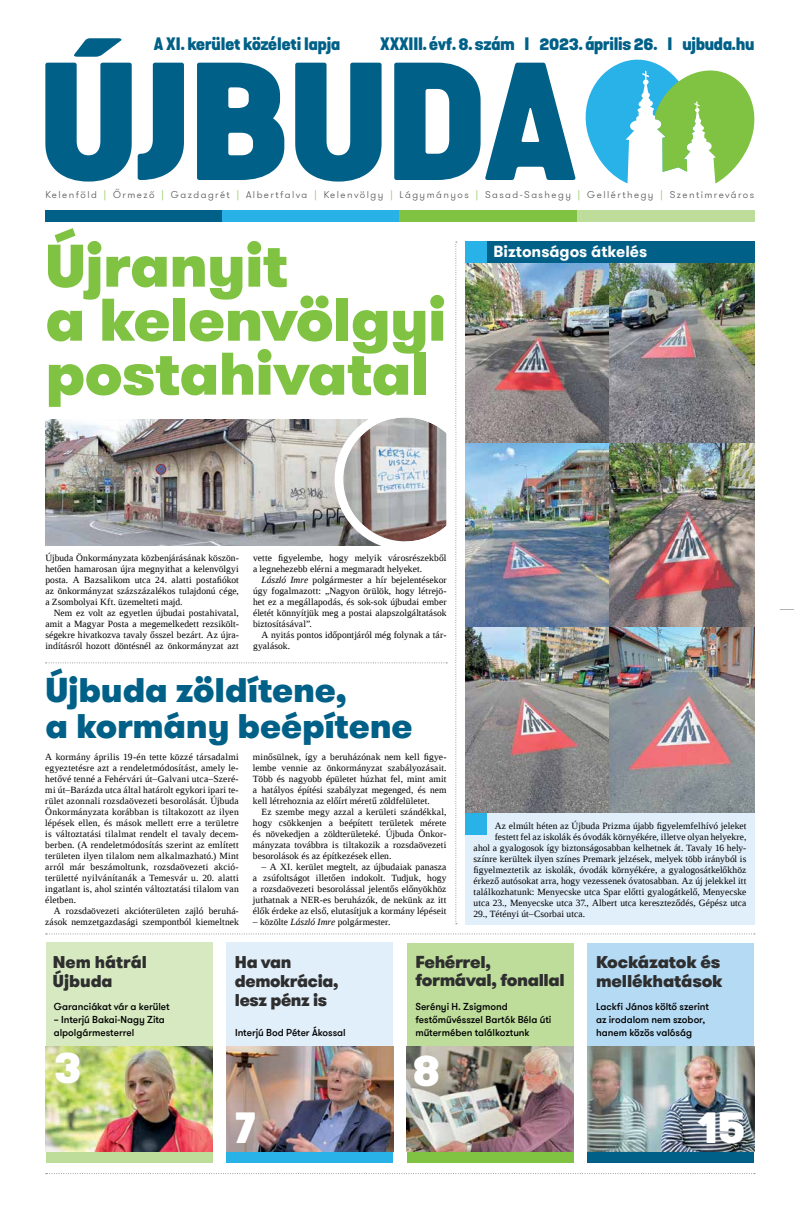
<style>
.page{position:relative;width:794px;height:1219px;background:#fff}
.page>*{position:absolute;margin:0;border:0;box-sizing:border-box;transform-origin:0 0}
.t1{font:900 60px/54px "GT Walsheim Pro";letter-spacing:-.015em;color:#80c342}
.t2{font:900 expanded 43.7px "Kapra Neue";color:#fff;scale:1.05 1}
.t3{font:900 34px/36px "GT Walsheim Pro";letter-spacing:-.005em;color:#006087}
.t4{font:900 17px/19px "GT Walsheim Pro";letter-spacing:-.02em;color:#2e2e2f}
.t5{font:900 17px/19px "GT Walsheim Pro";color:#2e2e2f}
.t6{font:900 expanded 16.8px "Kapra Neue";letter-spacing:-.01em;color:#006087}
.t7{font:700 16px "GT Walsheim Pro";letter-spacing:-.005em;color:#fff}
.t8{font:500 10px/13px "GT Walsheim Pro";letter-spacing:-.005em;color:#000}
.t9{font:300 9.8px "GT Walsheim Pro";letter-spacing:.15em;color:#58595b}
.t10{font:9.5px/11px "Liberation Serif";letter-spacing:.01em;color:#000;text-align:justify}
.s1{color:#80c342}
.s2{font-style:italic}
</style>
<div class="page">
<img style="left:465px;top:263px;width:289px;height:180px">
<img style="left:465px;top:443px;width:144px;height:185px">
<img style="left:609px;top:443px;width:145px;height:185px">
<img style="left:465px;top:628px;width:289px;height:186px">
<div style="left:465px;top:242px;width:289px;height:21px;background:#006087"></div>
<div style="left:465px;top:242px;width:21px;height:21px;background:#29b2e7"></div>
<svg style="left:74px;top:38px;width:48px;height:19px"></svg>
<svg style="left:45px;top:63px;width:531px;height:119px;fill:#006087"></svg>
<div style="left:45px;top:210px;width:178px;height:12px;background:#006087"></div>
<div style="left:223px;top:210px;width:177px;height:12px;background:#29b2e7"></div>
<div style="left:400px;top:210px;width:177px;height:12px;background:#80c342"></div>
<div style="left:577px;top:210px;width:177px;height:12px;background:#bedd9b"></div>
<svg style="left:585px;top:59px;width:170px;height:125px"></svg>
<svg style="left:46px;top:1173px;width:709px;height:1px"></svg>
<div style="left:407px;top:943px;width:166px;height:184px;background:#bedd9b"></div>
<div style="left:407px;top:1151px;width:166px;height:12px;background:#80c342"></div>
<img style="left:407px;top:1047px;width:166px;height:104px">
<div style="left:226px;top:943px;width:167px;height:191px;background:#e1effa"></div>
<div style="left:226px;top:1151px;width:167px;height:12px;background:#29b2e7"></div>
<img style="left:226px;top:1047px;width:167px;height:104px">
<div style="left:46px;top:943px;width:166px;height:191px;background:#d6e9c1"></div>
<div style="left:46px;top:1151px;width:166px;height:12px;background:#bedd9b"></div>
<img style="left:46px;top:1047px;width:166px;height:104px">
<div style="left:587px;top:943px;width:167px;height:211px;background:#b4daf4"></div>
<div style="left:587px;top:1151px;width:167px;height:12px;background:#006087"></div>
<img style="left:587px;top:1047px;width:167px;height:104px">
<svg style="left:46px;top:933px;width:709px;height:1px"></svg>
<svg style="left:779px;top:609px;width:15px;height:1px"></svg>
<svg style="left:46px;top:242px;width:412px;height:682px"></svg>
<div style="left:465px;top:814px;width:290px;height:111px;background:#e1effa"></div>
<div style="left:465px;top:814px;width:21px;height:21px;background:#29b2e7"></div>
<h3 class="t6" style="left:154px;top:33px;width:188px">A XI. kerület közéleti lapja</h3>
<h3 class="t6" style="left:380px;top:33px;width:375px">XXXIII. évf. 8. szám I 2023. április 26. I ujbuda.hu</h3>
<p class="t9" style="left:45px;top:189px;width:710px">Kelenföld <span class="s1">|</span> Őrmező <span class="s1">|</span> Gazdagrét <span class="s1">|</span> Albertfalva <span class="s1">|</span> Kelenvölgy <span class="s1">|</span> Lágymányos <span class="s1">|</span> Sasad-Sashegy <span class="s1">|</span> Gellérthegy <span class="s1">|</span> Szentimreváros</p>
<h1 class="t1" style="left:45px;top:238px;width:403px">Újranyit<br>a kelenvölgyi postahivatal</h1>
<h3 class="t7" style="left:493px;top:241px;width:155px">Biztonságos átkelés</h3>
<p class="t10" style="left:45px;top:552px;width:195px">Újbuda Önkormányzata közbenjárásának köszön&shy;hetően hamarosan újra megnyithat a kelenvölgyi posta. A Bazsalikom utca 24. alatti postafiókot az önkormányzat százszázalékos tulajdonú cége, a Zsombolyai Kft. üzemelteti majd.</p>
<p class="t10" style="left:45px;top:607px;width:195px;text-indent:9px">Nem ez volt az egyetlen újbudai postahivatal, amit a Magyar Posta a megemelkedett rezsikölt&shy;ségekre hivatkozva tavaly ősszel bezárt. Az újra&shy;indításról hozott döntésnél az önkormányzat azt</p>
<p class="t10" style="left:253px;top:552px;width:195px">vette figyelembe, hogy melyik városrészekből a legnehezebb elérni a megmaradt helyeket.</p>
<p class="t10" style="left:253px;top:574px;width:195px;text-indent:9px"><span class="s2">László Imre</span> polgármester a hír bejelentésekor úgy fogalmazott: „Nagyon örülök, hogy létrejö&shy;het ez a megállapodás, és sok-sok újbudai ember életét könnyítjük meg a postai alapszolgáltatások biztosításával”.</p>
<p class="t10" style="left:253px;top:629px;width:195px;text-indent:9px">A nyitás pontos időpontjáról még folynak a tár&shy;gyalások.</p>
<h3 class="t3" style="left:45px;top:671px;width:369px">Újbuda zöldítene,<br>a kormány beépítene</h3>
<p class="t10" style="left:45px;top:751px;width:195px">A kormány április 19-én tette közzé társadalmi egyeztetésre azt a rendeletmódosítást, amely le&shy;hetővé tenné a Fehérvári út–Galvani utca–Szeré&shy;mi út–Barázda utca által határolt egykori ipari te&shy;rület azonnali rozsdaövezeti besorolását. Újbuda Önkormányzata korábban is tiltakozott az ilyen lépések ellen, és mások mellett erre a területre is változtatási tilalmat rendelt el tavaly decem&shy;berben. (A rendeletmódosítás szerint az említett területen ilyen tilalom nem alkalmazható.) Mint arról már beszámoltunk, rozsdaövezeti akció&shy;területté nyilvánítanák a Temesvár u. 20. alatti ingatlant is, ahol szintén változtatási tilalom van életben.</p>
<p class="t10" style="left:45px;top:905px;width:195px;text-align:right">A rozsdaövezeti akcióterületen zajló beruhá&shy;zások nemzetgazdasági szempontból kiemeltnek</p>
<p class="t10" style="left:253px;top:751px;width:195px">minősülnek, így a beruházónak nem kell figye&shy;lembe vennie az önkormányzat szabályozásait.<br>Több és nagyobb épületet húzhat fel, mint amit a hatályos építési szabályzat megenged, és nem kell létrehoznia az előírt méretű zöldfelületet.</p>
<p class="t10" style="left:253px;top:806px;width:195px;text-indent:9px">Ez szembe megy azzal a kerületi szándékkal, hogy csökkenjen a beépített területek mérete és növekedjen a zöldterületeké. Újbuda Önkor&shy;mányzata továbbra is tiltakozik a rozsdaövezeti besorolások és az építkezések ellen.</p>
<p class="t10" style="left:253px;top:861px;width:195px;text-indent:9px">– A XI. kerület megtelt, az újbudaiak panasza a zsúfoltságot illetően indokolt. Tudjuk, hogy a rozsdaövezeti besorolással jelentős előnyökhöz juthatnak a NER-es beruházók, de nekünk az itt élők érdeke az első, elutasítjuk a kormány lépéseit</p>
<p class="t10" style="left:253px;top:916px;width:139px">– közölte <span class="s2">László Imre</span> polgármester.</p>
<p class="t10" style="left:495px;top:820px;width:253px">Az elmúlt héten az Újbuda Prizma újabb figyelemfelhívó jeleket</p>
<p class="t10" style="left:495px;top:831px;width:253px">festett fel az iskolák és óvodák környékére, illetve olyan helyekre,</p>
<p class="t10" style="left:473px;top:842px;width:274px">ahol a gyalogosok így biztonságosabban kelhetnek át. Tavaly 16 hely-</p>
<p class="t10" style="left:473px;top:853px;width:274px">színre kerültek ilyen színes Premark jelzések, melyek több irányból is</p>
<p class="t10" style="left:473px;top:864px;width:274px">figyelmeztetik az iskolák, óvodák környékére, a gyalogosátkelőkhöz</p>
<p class="t10" style="left:473px;top:875px;width:274px">érkező autósokat arra, hogy vezessenek óvatosabban. Az új jelekkel itt</p>
<p class="t10" style="left:473px;top:886px;width:274px">találkozhatunk: Menyecske utca Spar előtti gyalogátkelő, Menyecske</p>
<p class="t10" style="left:473px;top:897px;width:274px">utca 23., Menyecske utca 37., Albert utca kereszteződés, Gépész utca</p>
<p class="t10" style="left:473px;top:908px;width:113px">29., Tétényi út–Csorbai utca.</p>
<h3 class="t5" style="left:53px;top:952px;width:96px">Nem hátrál<br>Újbuda</h3>
<p class="t8" style="left:54px;top:1000px;width:117px">Garanciákat vár a kerület</p>
<p class="t8" style="left:54px;top:1013px;width:113px">– Interjú Bakai-Nagy Zita alpolgármesterrel</p>
<h3 class="t4" style="left:415px;top:952px;width:151px;line-height:18px">Fehérrel, formával, fonallal</h3>
<h3 class="t4" style="left:596px;top:952px;width:128px">Kockázatok és mellékhatások</h3>
<h3 class="t4" style="left:235px;top:952px;width:105px">Ha van demokrácia, lesz pénz is</h3>
<p class="t8" style="left:415px;top:1000px;width:137px">Serényi H. Zsigmond festőművésszel Bartók Béla úti műtermében találkoztunk</p>
<p class="t8" style="left:596px;top:1000px;width:114px">Lackfi János költő szerint az irodalom nem szobor,</p>
<p class="t8" style="left:235px;top:1026px;width:112px">Interjú Bod Péter Ákossal</p>
<p class="t8" style="left:596px;top:1026px;width:97px">hanem közös valóság</p>
<h2 class="t2" style="left:54px;top:1037px;width:28px">3</h2>
<h2 class="t2" style="left:412px;top:1040px;width:28px">8</h2>
<h2 class="t2" style="left:235px;top:1097px;width:22px">7</h2>
<h2 class="t2" style="left:697px;top:1097px;width:48px">15</h2>
</div>
